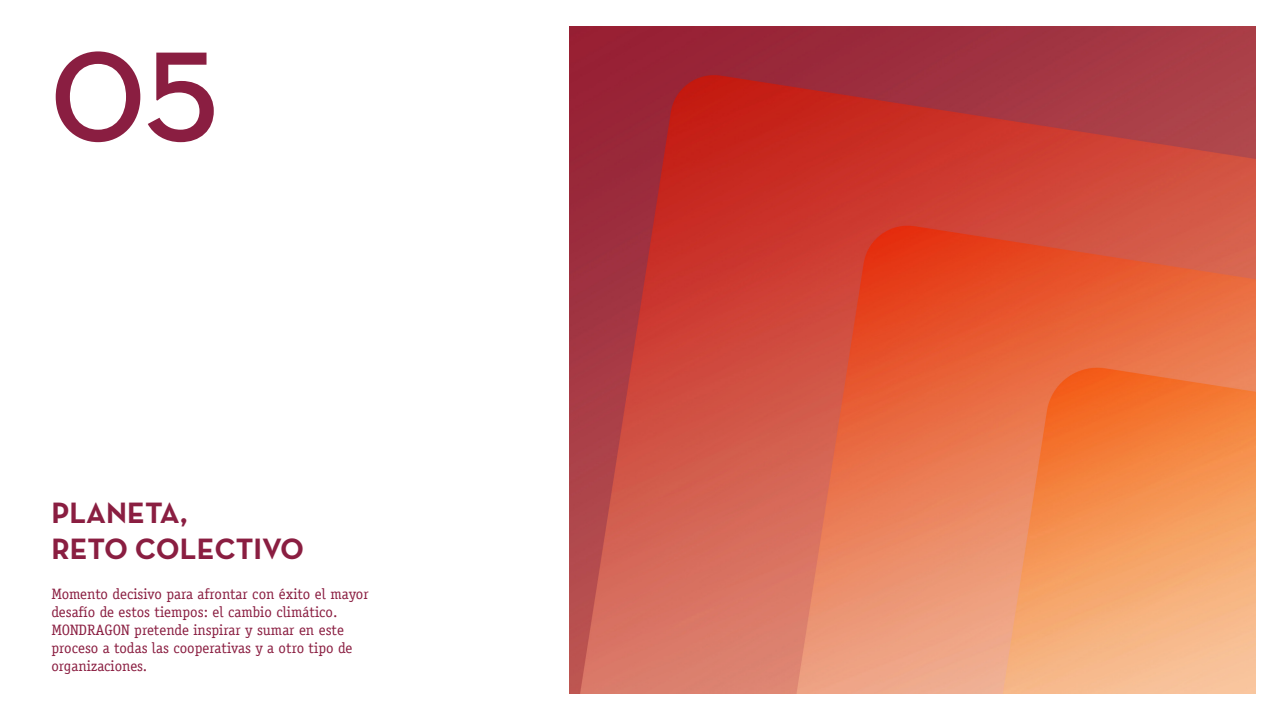
<style>
.page{position:relative;width:1280px;height:720px;background:#fff}
.page>*{position:absolute;margin:0;border:0;box-sizing:border-box;transform-origin:0 0}
.t1{font:130px "Neutra Text Demi Alt";color:#8a1e41}
.t2{font:700 30px/36px "Neutra Text";color:#8a1e41}
.t3{font:15px/18px "Officina Serif LT";color:#8a1e41}
</style>
<div class="page">
<img style="left:570px;top:26px;width:686px;height:668px">
<h1 class="t1" style="left:50px;top:17px;width:170px">05</h1>
<h2 class="t2" style="left:51px;top:494px;width:254px">PLANETA,<br>RETO COLECTIVO</h2>
<p class="t3" style="left:51px;top:585px;width:319px">Momento decisivo para afrontar con éxito el mayor desafío de estos tiempos: el cambio climático.<br>MONDRAGON pretende inspirar y sumar en este proceso a todas las cooperativas y a otro tipo de organizaciones.</p>
</div>
